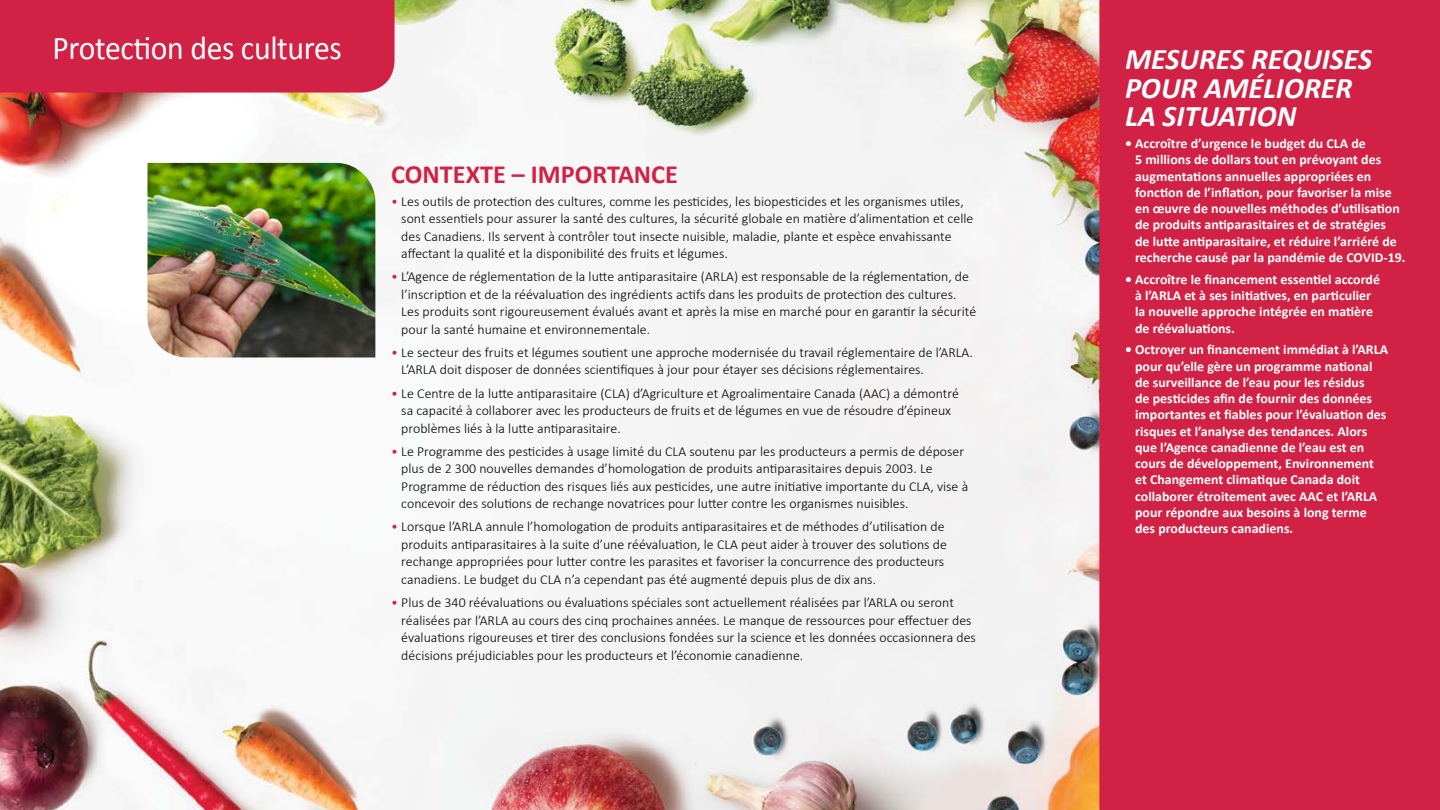
<style>
.page{position:relative;width:1440px;height:810px;background:#fff}
.page>*{position:absolute;margin:0;border:0;box-sizing:border-box;transform-origin:0 0}
.t1{font:33.38px "Calibri";letter-spacing:-.01em;color:#fff;scale:.95 1}
.t2{font:italic 700 30px/28.8px "Calibri";color:#fff}
.t3{font:700 26.25px "Calibri";color:#d12245}
.t4{font:300 13.75px/17.5px "Calibri";color:#000}
.t5{font:700 13.75px/16.2px "Calibri";color:#fff}
.s1{color:#d12245}
</style>
<div class="page">
<img style="left:0;top:0;width:1099px;height:810px">
<div style="left:1099px;top:0;width:341px;height:810px;background:#d12245"></div>
<img style="left:148px;top:163px;width:227px;height:194px">
<div style="left:0;top:0;width:395px;height:93px;background:#d12245"></div>
<h1 class="t1" style="left:53px;top:27px;width:306px">Protection des cultures</h1>
<h3 class="t3" style="left:391px;top:157px;width:288px">CONTEXTE – IMPORTANCE</h3>
<p class="t4" style="left:401px;top:192px;width:574px;text-indent:-10px"><span class="s1">•</span> Les outils de protection des cultures, comme les pesticides, les biopesticides et les organismes utiles, sont essentiels pour assurer la santé des cultures, la sécurité globale en matière d’alimentation et celle des Canadiens. Ils servent à contrôler tout insecte nuisible, maladie, plante et espèce envahissante affectant la qualité et la disponibilité des fruits et légumes.</p>
<p class="t4" style="left:401px;top:267px;width:576px;text-indent:-10px"><span class="s1">•</span> L’Agence de réglementation de la lutte antiparasitaire (ARLA) est responsable de la réglementation, de l’inscription et de la réévaluation des ingrédients actifs dans les produits de protection des cultures.<br>Les produits sont rigoureusement évalués avant et après la mise en marché pour en garantir la sécurité pour la santé humaine et environnementale.</p>
<p class="t4" style="left:401px;top:343px;width:573px;text-indent:-10px"><span class="s1">•</span> Le secteur des fruits et légumes soutient une approche modernisée du travail réglementaire de l’ARLA.<br>L’ARLA doit disposer de données scientifiques à jour pour étayer ses décisions réglementaires.</p>
<p class="t4" style="left:401px;top:384px;width:559px;text-indent:-10px"><span class="s1">•</span> Le Centre de la lutte antiparasitaire (CLA) d’Agriculture et Agroalimentaire Canada (AAC) a démontré sa capacité à collaborer avec les producteurs de fruits et de légumes en vue de résoudre d’épineux problèmes liés à la lutte antiparasitaire.</p>
<p class="t4" style="left:401px;top:442px;width:568px;text-indent:-10px"><span class="s1">•</span> Le Programme des pesticides à usage limité du CLA soutenu par les producteurs a permis de déposer plus de 2 300 nouvelles demandes d’homologation de produits antiparasitaires depuis 2003. Le Programme de réduction des risques liés aux pesticides, une autre initiative importante du CLA, vise à concevoir des solutions de rechange novatrices pour lutter contre les organismes nuisibles.</p>
<p class="t4" style="left:401px;top:517px;width:547px;text-indent:-10px"><span class="s1">•</span> Lorsque l’ARLA annule l’homologation de produits antiparasitaires et de méthodes d’utilisation de produits antiparasitaires à la suite d’une réévaluation, le CLA peut aider à trouver des solutions de rechange appropriées pour lutter contre les parasites et favoriser la concurrence des producteurs canadiens. Le budget du CLA n’a cependant pas été augmenté depuis plus de dix ans.</p>
<p class="t4" style="left:401px;top:593px;width:576px;text-indent:-10px"><span class="s1">•</span> Plus de 340 réévaluations ou évaluations spéciales sont actuellement réalisées par l’ARLA ou seront réalisées par l’ARLA au cours des cinq prochaines années. Le manque de ressources pour effectuer des évaluations rigoureuses et tirer des conclusions fondées sur la science et les données occasionnera des décisions préjudiciables pour les producteurs et l’économie canadienne.</p>
<h2 class="t2" style="left:1125px;top:44px;width:249px">MESURES REQUISES<br>POUR AMÉLIORER<br>LA SITUATION</h2>
<p class="t5" style="left:1135px;top:135px;width:272px;text-indent:-10px">• Accroître d’urgence le budget du CLA de<br>5 millions de dollars tout en prévoyant des augmentations annuelles appropriées en fonction de l’inflation, pour favoriser la mise en œuvre de nouvelles méthodes d’utilisation de produits antiparasitaires et de stratégies<br>de lutte antiparasitaire, et réduire l’arriéré de recherche causé par la pandémie de COVID-19.</p>
<p class="t5" style="left:1135px;top:271px;width:246px;text-indent:-10px">• Accroître le financement essentiel accordé à l’ARLA et à ses initiatives, en particulier la nouvelle approche intégrée en matière de réévaluations.</p>
<p class="t5" style="left:1135px;top:342px;width:255px;text-indent:-10px">• Octroyer un financement immédiat à l’ARLA pour qu’elle gère un programme national de surveillance de l’eau pour les résidus<br>de pesticides afin de fournir des données importantes et fiables pour l’évaluation des risques et l’analyse des tendances. Alors que l’Agence canadienne de l’eau est en cours de développement, Environnement et Changement climatique Canada doit collaborer étroitement avec AAC et l’ARLA pour répondre aux besoins à long terme des producteurs canadiens.</p>
</div>
